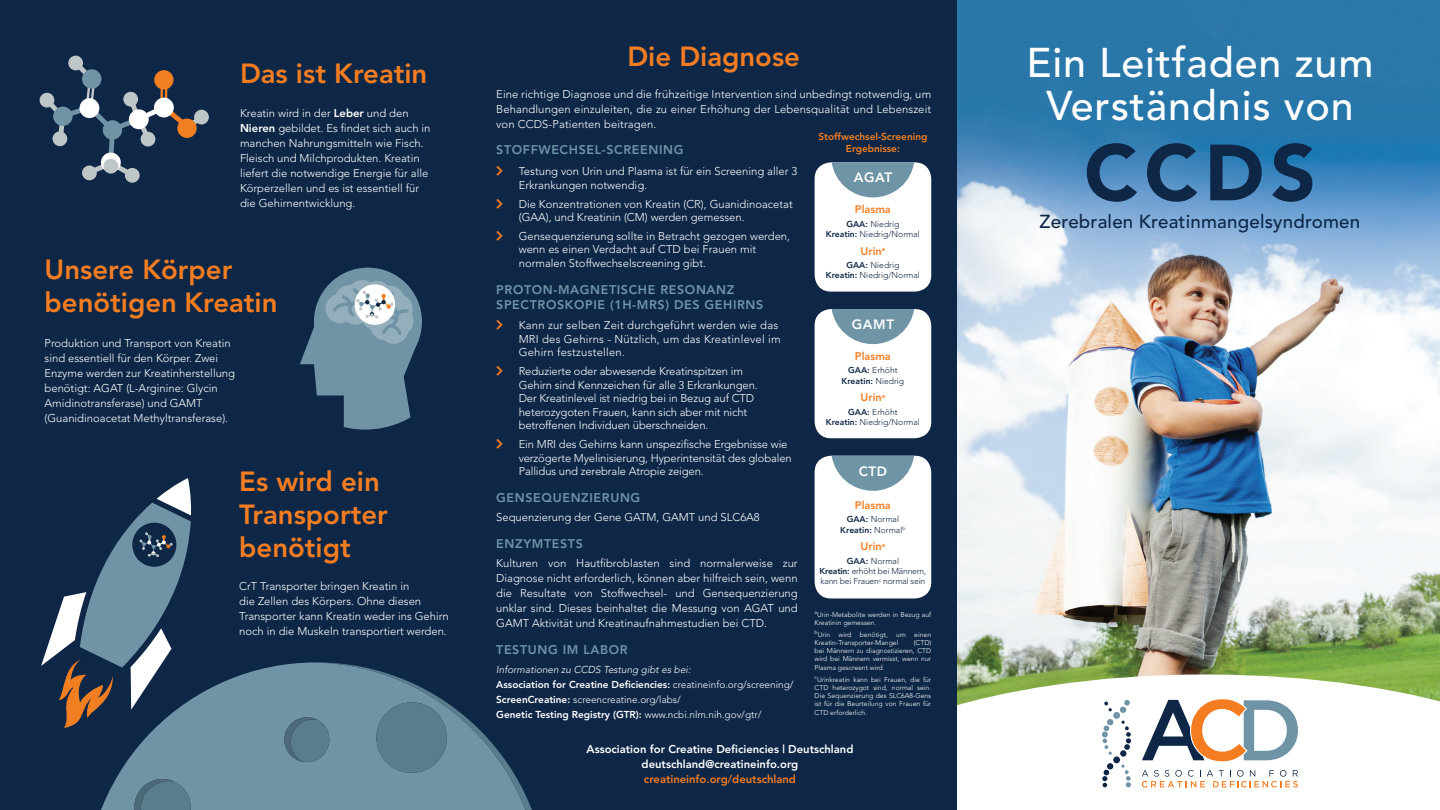
<style>
.page{position:relative;width:1440px;height:810px;background:#fff}
.page>*{position:absolute;margin:0;border:0;box-sizing:border-box;transform-origin:0 0}
.t1{font:900 78.75px "Avenir";color:#0e2747}
.t2{font:500 41.25px/43.8px "Avenir";letter-spacing:.02em;color:#fff;text-align:center}
.t3{font:800 27.5px/33px "Avenir";color:#f47d21}
.t4{font:500 18.75px "Avenir";letter-spacing:.01em;color:#0e2747}
.t5{font:800 13.5px "Avenir";letter-spacing:.05em;color:#fff}
.t6{font:800 12.5px/15px "Avenir";letter-spacing:.05em;color:#6e94a6}
.t7{font:300 11.25px/15px "Avenir";color:#fff}
.t8{font:300 11.25px/13.5px "Avenir";letter-spacing:.02em;color:#fff}
.t9{font:800 11.25px/15px "Avenir";color:#fff;text-align:center}
.t10{font:800 11.25px "Avenir";color:#f47d21}
.t11{font:800 11px "Avenir";color:#f47d21}
.t12{font:800 10px/15px "Avenir";color:#fff}
.t13{font:800 10px/12px "Avenir";color:#f47d21;text-align:center}
.t14{font:300 8.5px/10.2px "Avenir";color:#0e2747;text-align:center}
.t15{font:300 8.5px/10.2px "Avenir";letter-spacing:-.02em;color:#0e2747;text-align:center}
.t16{font:800 8.5px/10.2px "Avenir";color:#0e2747;text-align:center}
.t17{font:300 6.88px/8.2px "Avenir";color:#fff}
.s1{font-weight:800}
.s2{font-weight:300;font-style:italic}
.s3{font-weight:300}
</style>
<div class="page">
<img style="left:956px;top:0;width:484px;height:674px">
<svg style="left:956px;top:674px;width:484px;height:136px"></svg>
<div style="left:0;top:0;width:956px;height:810px;background:#0e2747"></div>
<svg style="left:40px;top:56px;width:168px;height:126px"></svg>
<div style="left:68px;top:56px;width:15px;height:14px;background:#bfc6c8;border-radius:50%"></div>
<div style="left:40px;top:93px;width:14px;height:15px;background:#bfc6c8;border-radius:50%"></div>
<div style="left:194px;top:110px;width:15px;height:14px;background:#bfc6c8;border-radius:50%"></div>
<div style="left:123px;top:92px;width:15px;height:15px;background:#bfc6c8;border-radius:50%"></div>
<div style="left:141px;top:132px;width:14px;height:15px;background:#bfc6c8;border-radius:50%"></div>
<div style="left:125px;top:168px;width:15px;height:15px;background:#bfc6c8;border-radius:50%"></div>
<div style="left:82px;top:166px;width:15px;height:14px;background:#bfc6c8;border-radius:50%"></div>
<div style="left:53px;top:131px;width:14px;height:15px;background:#bfc6c8;border-radius:50%"></div>
<div style="left:129px;top:109px;width:20px;height:20px;background:#fff;border-radius:50%"></div>
<div style="left:80px;top:98px;width:19px;height:20px;background:#fff;border-radius:50%"></div>
<div style="left:82px;top:69px;width:19px;height:20px;background:#7094a6;border-radius:50%"></div>
<div style="left:53px;top:107px;width:20px;height:19px;background:#7094a6;border-radius:50%"></div>
<div style="left:103px;top:120px;width:19px;height:20px;background:#7094a6;border-radius:50%"></div>
<div style="left:101px;top:153px;width:20px;height:19px;background:#fff;border-radius:50%"></div>
<div style="left:154px;top:98px;width:20px;height:19px;background:#fff;border-radius:50%"></div>
<div style="left:154px;top:70px;width:20px;height:20px;background:#f27e22;border-radius:50%"></div>
<div style="left:177px;top:119px;width:20px;height:19px;background:#f27e22;border-radius:50%"></div>
<div style="left:103px;top:159px;width:15px;height:15px;background:#bfc6c8;border-radius:50%"></div>
<div style="left:314px;top:268px;width:108px;height:108px;background:#7094a6;border-radius:50%"></div>
<div style="left:815px;top:162px;width:116px;height:130px;background:#fff;border-radius:17px"></div>
<svg style="left:832px;top:162px;width:82px;height:35px"></svg>
<div style="left:815px;top:456px;width:116px;height:142px;background:#fff;border-radius:17px"></div>
<svg style="left:832px;top:456px;width:82px;height:35px"></svg>
<div style="left:815px;top:309px;width:116px;height:129px;background:#fff;border-radius:17px"></div>
<svg style="left:832px;top:309px;width:82px;height:35px"></svg>
<svg style="left:41px;top:478px;width:491px;height:332px"></svg>
<svg style="left:300px;top:279px;width:119px;height:151px"></svg>
<div style="left:1113px;top:756px;width:7px;height:7px;background:#0e2747;border-radius:50%"></div>
<svg style="left:1102px;top:763px;width:11px;height:24px"></svg>
<svg style="left:1102px;top:700px;width:29px;height:57px"></svg>
<svg style="left:1121px;top:765px;width:10px;height:22px"></svg>
<svg style="left:1142px;top:699px;width:156px;height:62px"></svg>
<svg style="left:1142px;top:770px;width:156px;height:18px"></svg>
<h3 class="t3" style="left:240px;top:57px;width:189px">Das ist Kreatin</h3>
<p class="t7" style="left:240px;top:106px;width:192px">Kreatin wird in der <span class="s1">Leber</span> und den <span class="s1">Nieren</span> gebildet. Es findet sich auch in manchen Nahrungsmitteln wie Fisch.<br>Fleisch und Milchprodukten. Kreatin liefert die notwendige Energie für alle Körperzellen und es ist essentiell für die Gehirnentwicklung.</p>
<h3 class="t3" style="left:45px;top:253px;width:235px">Unsere Körper benötigen Kreatin</h3>
<p class="t7" style="left:45px;top:336px;width:192px">Produktion und Transport von Kreatin sind essentiell für den Körper. Zwei Enzyme werden zur Kreatinherstellung benötigt: AGAT (L-Arginine: Glycin Amidinotransferase) und GAMT (Guanidinoacetat Methyltransferase).</p>
<h3 class="t3" style="left:239px;top:465px;width:150px">Es wird ein<br>Transporter benötigt</h3>
<p class="t7" style="left:239px;top:579px;width:211px">CrT Transporter bringen Kreatin in<br>die Zellen des Körpers. Ohne diesen Transporter kann Kreatin weder ins Gehirn noch in die Muskeln transportiert werden.</p>
<h3 class="t3" style="left:627px;top:40px;width:174px">Die Diagnose</h3>
<p class="t7" style="left:496px;top:86px;width:437px;text-align:justify">Eine richtige Diagnose und die frühzeitige Intervention sind unbedingt notwendig, um Behandlungen einzuleiten, die zu einer Erhöhung der Lebensqualität und Lebenszeit von CCDS-Patienten beitragen.</p>
<p class="t6" style="left:496px;top:143px;width:189px">STOFFWECHSEL-SCREENING</p>
<p class="t7" style="left:519px;top:165px;width:280px;line-height:13.5px">Testung von Urin und Plasma ist für ein Screening aller 3<br>Erkrankungen notwendig.</p>
<p class="t7" style="left:519px;top:197px;width:276px;line-height:13.5px">Die Konzentrationen von Kreatin (CR), Guanidinoacetat (GAA), und Kreatinin (CM) werden gemessen.</p>
<p class="t7" style="left:519px;top:229px;width:273px;line-height:13.5px">Gensequenzierung sollte in Betracht gezogen werden, wenn es einen Verdacht auf CTD bei Frauen mit normalen Stoffwechselscreening gibt.</p>
<p class="t6" style="left:496px;top:282px;width:269px">PROTON-MAGNETISCHE RESONANZ<br>SPECTROSKOPIE (1H-MRS) DES GEHIRNS</p>
<p class="t8" style="left:519px;top:319px;width:263px">Kann zur selben Zeit durchgeführt werden wie das<br>MRI des Gehirns - Nützlich, um das Kreatinlevel im<br>Gehirn festzustellen.</p>
<p class="t7" style="left:519px;top:365px;width:240px;line-height:13.5px">Reduzierte oder abwesende Kreatinspitzen im Gehirn sind Kennzeichen für alle 3 Erkrankungen.<br>Der Kreatinlevel ist niedrig bei in Bezug auf CTD heterozygoten Frauen, kann sich aber mit nicht betroffenen Individuen überschneiden.</p>
<p class="t7" style="left:519px;top:438px;width:275px;line-height:13.5px">Ein MRI des Gehirns kann unspezifische Ergebnisse wie verzögerte Myelinisierung, Hyperintensität des globalen<br>Pallidus und zerebrale Atropie zeigen.</p>
<p class="t6" style="left:496px;top:490px;width:146px">GENSEQUENZIERUNG</p>
<p class="t7" style="left:496px;top:510px;width:265px">Sequenzierung der Gene GATM, GAMT und SLC6A8</p>
<p class="t6" style="left:496px;top:536px;width:88px">ENZYMTESTS</p>
<p class="t7" style="left:496px;top:556px;width:303px;text-align:justify">Kulturen von Hautfibroblasten sind normalerweise zur Diagnose nicht erforderlich, können aber hilfreich sein, wenn die Resultate von Stoffwechsel- und Gensequenzierung unklar sind. Dieses beinhaltet die Messung von AGAT und GAMT Aktivität und Kreatinaufnahmestudien bei CTD.</p>
<p class="t6" style="left:496px;top:642px;width:133px">TESTUNG IM LABOR</p>
<p class="t12" style="left:496px;top:662px;width:299px"><span class="s2">Informationen zu CCDS Testung gibt es bei:<br></span>Association for Creatine Deficiencies: <span class="s3">creatineinfo.org/screening/ </span>ScreenCreatine: <span class="s3">screencreatine.org/labs/<br></span>Genetic Testing Registry (GTR): <span class="s3">www.ncbi.nlm.nih.gov/gtr/</span></p>
<p class="t9" style="left:587px;top:741px;width:268px">Association for Creatine Deficiencies | Deutschland deutschland@creatineinfo.org</p>
<p class="t10" style="left:644px;top:772px;width:154px">creatineinfo.org/deutschland</p>
<p class="t13" style="left:818px;top:131px;width:110px">Stoffwechsel-Screening<br>Ergebnisse:</p>
<p class="t5" style="left:854px;top:170px;width:40px">AGAT</p>
<p class="t11" style="left:855px;top:203px;width:37px">Plasma</p>
<p class="t14" style="left:826px;top:219px;width:96px"><span class="s1">GAA:</span> Niedrig<br><span class="s1">Kreatin:</span> Niedrig/Normal</p>
<p class="t11" style="left:861px;top:244px;width:26px">Urin<sup>a</sup></p>
<p class="t14" style="left:826px;top:260px;width:96px"><span class="s1">GAA:</span> Niedrig<br><span class="s1">Kreatin:</span> Niedrig/Normal</p>
<p class="t5" style="left:852px;top:316px;width:44px">GAMT</p>
<p class="t11" style="left:855px;top:349px;width:37px">Plasma</p>
<p class="t14" style="left:842px;top:365px;width:64px"><span class="s1">GAA:</span> Erhöht<br><span class="s1">Kreatin:</span> Niedrig</p>
<p class="t11" style="left:861px;top:391px;width:26px">Urin<sup>a</sup></p>
<p class="t14" style="left:826px;top:407px;width:96px"><span class="s1">GAA:</span> Erhöht<br><span class="s1">Kreatin:</span> Niedrig/Normal</p>
<p class="t5" style="left:859px;top:463px;width:30px">CTD</p>
<p class="t11" style="left:855px;top:499px;width:37px">Plasma</p>
<p class="t16" style="left:840px;top:514px;width:67px">GAA: <span class="s3">Normal<br></span>Kreatin: <span class="s3">Normal</span><sup>b</sup></p>
<p class="t11" style="left:861px;top:540px;width:26px">Urin<sup>a</sup></p>
<p class="t15" style="left:820px;top:556px;width:108px"><span class="s1">GAA:</span> Normal<br><span class="s1">Kreatin:</span> erhöht bei Männern, kann bei Frauen<sup>c</sup> normal sein</p>
<p class="t17" style="left:815px;top:610px;width:118px"><sup>a</sup>Urin-Metabolite werden in Bezug auf<br>Kreatinin gemessen.</p>
<p class="t17" style="left:815px;top:630px;width:118px"><sup>b</sup>Urin wird benötigt, um einen<br>Kreatin-Transporter-Mangel</p>
<p class="t17" style="left:815px;top:638px;width:118px;text-align:justify;text-indent:99px">(CTD) bei Männern zu diagnostizieren, CTD wird bei Männern vermisst, wenn nur Plasma gescreent wird.</p>
<p class="t17" style="left:815px;top:675px;width:118px;text-align:justify"><sup>c</sup>Urinkreatin kann bei Frauen, die für CTD heterozygot sind, normal sein.<br>Die Sequenzierung des SLC6A8-Gens ist für die Beurteilung von Frauen für CTD erforderlich.</p>
<h2 class="t2" style="left:1026px;top:41px;width:349px">Ein Leitfaden zum<br>Verständnis von</h2>
<h1 class="t1" style="left:1084px;top:125px;width:233px">CCDS</h1>
<h3 class="t4" style="left:1040px;top:211px;width:322px">Zerebralen Kreatinmangelsyndromen</h3>
</div>
